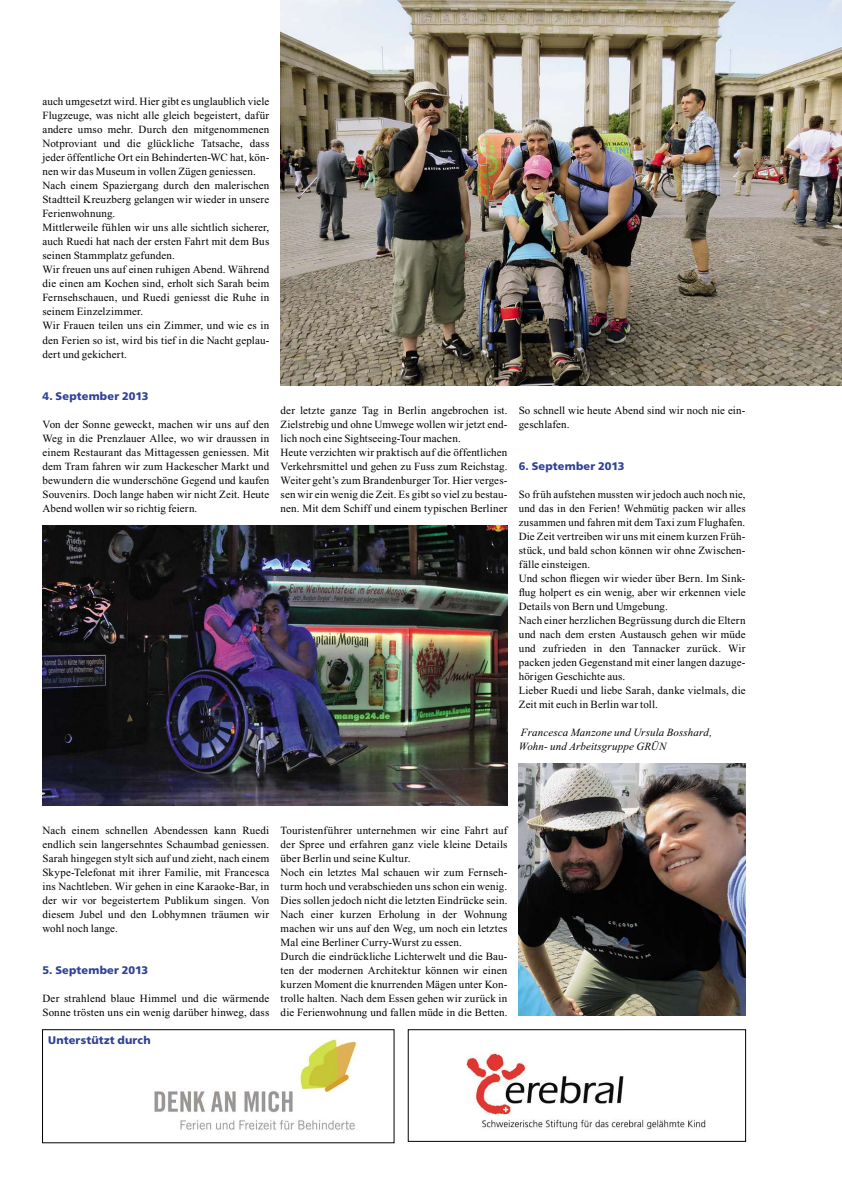
<style>
.page{position:relative;width:842px;height:1191px;background:#fff}
.page>*{position:absolute;margin:0;border:0;box-sizing:border-box;transform-origin:0 0}
.t1{font:11px/14px "Times New Roman";letter-spacing:.015em;color:#000}
.t2{font:900 11px "Frutiger";letter-spacing:.015em;color:#304296}
.t3{font:italic 11px/14px "Times New Roman";letter-spacing:.01em;color:#000}
</style>
<div class="page">
<img style="left:281px;top:0;width:561px;height:385px">
<img style="left:43px;top:525px;width:464px;height:280px">
<img style="left:519px;top:763px;width:227px;height:252px">
<div style="left:42px;top:1029px;width:352px;height:114px;border:1px solid #000"></div>
<div style="left:408px;top:1029px;width:338px;height:112px;border:1px solid #000"></div>
<img style="left:467px;top:1053px;width:239px;height:76px">
<img style="left:154px;top:1038px;width:204px;height:92px">
<p class="t1" style="left:43px;top:96px;width:228px">auch umgesetzt wird. Hier gibt es unglaublich viele Flugzeuge, was nicht alle gleich begeistert, dafür andere umso mehr. Durch den mitgenommenen Notproviant und die glückliche Tatsache, dass jeder öffentliche Ort ein Behinderten-WC hat, kön&shy;nen wir das Museum in vollen Zügen geniessen.<br>Nach einem Spaziergang durch den malerischen Stadtteil Kreuzberg gelangen wir wieder in unsere Ferienwohnung.<br>Mittlerweile fühlen wir uns alle sichtlich sicherer, auch Ruedi hat nach der ersten Fahrt mit dem Bus seinen Stammplatz gefunden.<br>Wir freuen uns auf einen ruhigen Abend. Während die einen am Kochen sind, erholt sich Sarah beim Fernsehschauen, und Ruedi geniesst die Ruhe in seinem Einzelzimmer.<br>Wir Frauen teilen uns ein Zimmer, und wie es in den Ferien so ist, wird bis tief in die Nacht geplau&shy;dert und gekichert.</p>
<p class="t2" style="left:43px;top:389px;width:108px">4. September 2013</p>
<p class="t1" style="left:43px;top:418px;width:228px;text-align:justify">Von der Sonne geweckt, machen wir uns auf den Weg in die Prenzlauer Allee, wo wir draussen in einem Restaurant das Mittagessen geniessen. Mit dem Tram fahren wir zum Hackescher Markt und bewundern die wunderschöne Gegend und kaufen Souvenirs. Doch lange haben wir nicht Zeit. Heute Abend wollen wir so richtig feiern.</p>
<p class="t1" style="left:281px;top:404px;width:228px">der letzte ganze Tag in Berlin angebrochen ist.<br>Zielstrebig und ohne Umwege wollen wir jetzt end&shy;lich noch eine Sightseeing-Tour machen.<br>Heute verzichten wir praktisch auf die öffentlichen Verkehrsmittel und gehen zu Fuss zum Reichstag.<br>Weiter geht’s zum Brandenburger Tor. Hier verges&shy;sen wir ein wenig die Zeit. Es gibt so viel zu bestau&shy;nen. Mit dem Schiff und einem typischen Berliner</p>
<p class="t1" style="left:519px;top:404px;width:228px">So schnell wie heute Abend sind wir noch nie ein&shy;geschlafen.</p>
<p class="t2" style="left:519px;top:459px;width:107px">6. September 2013</p>
<p class="t1" style="left:519px;top:488px;width:228px">So früh aufstehen mussten wir jedoch auch noch nie, und das in den Ferien! Wehmütig packen wir alles zusammen und fahren mit dem Taxi zum Flughafen.<br>Die Zeit vertreiben wir uns mit einem kurzen Früh&shy;stück, und bald schon können wir ohne Zwischen&shy;fälle einsteigen.<br>Und schon fliegen wir wieder über Bern. Im Sink&shy;flug holpert es ein wenig, aber wir erkennen viele Details von Bern und Umgebung.<br>Nach einer herzlichen Begrüssung durch die Eltern und nach dem ersten Austausch gehen wir müde und zufrieden in den Tannacker zurück. Wir packen jeden Gegenstand mit einer langen dazuge&shy;hörigen Geschichte aus.<br>Lieber Ruedi und liebe Sarah, danke vielmals, die Zeit mit euch in Berlin war toll.</p>
<p class="t3" style="left:519px;top:726px;width:195px">Francesca Manzone und Ursula Bosshard,<br>Wohn- und Arbeitsgruppe GRÜN</p>
<p class="t1" style="left:43px;top:824px;width:228px;text-align:justify">Nach einem schnellen Abendessen kann Ruedi endlich sein langersehntes Schaumbad geniessen.<br>Sarah hingegen stylt sich auf und zieht, nach einem Skype-Telefonat mit ihrer Familie, mit Francesca ins Nachtleben. Wir gehen in eine Karaoke-Bar, in der wir vor begeistertem Publikum singen. Von diesem Jubel und den Lobhymnen träumen wir wohl noch lange.</p>
<p class="t2" style="left:43px;top:963px;width:107px">5. September 2013</p>
<p class="t1" style="left:43px;top:992px;width:228px">Der strahlend blaue Himmel und die wärmende<br>Sonne trösten uns ein wenig darüber hinweg, dass</p>
<p class="t2" style="left:48px;top:1033px;width:104px">Unterstützt durch</p>
<p class="t1" style="left:281px;top:824px;width:228px">Touristenführer unternehmen wir eine Fahrt auf der Spree und erfahren ganz viele kleine Details über Berlin und seine Kultur.<br>Noch ein letztes Mal schauen wir zum Fernseh&shy;turm hoch und verabschieden uns schon ein wenig.<br>Dies sollen jedoch nicht die letzten Eindrücke sein.<br>Nach einer kurzen Erholung in der Wohnung machen wir uns auf den Weg, um noch ein letztes Mal eine Berliner Curry-Wurst zu essen.<br>Durch die eindrückliche Lichterwelt und die Bau&shy;ten der modernen Architektur können wir einen kurzen Moment die knurrenden Mägen unter Kon&shy;trolle halten. Nach dem Essen gehen wir zurück in die Ferienwohnung und fallen müde in die Betten.</p>
</div>
